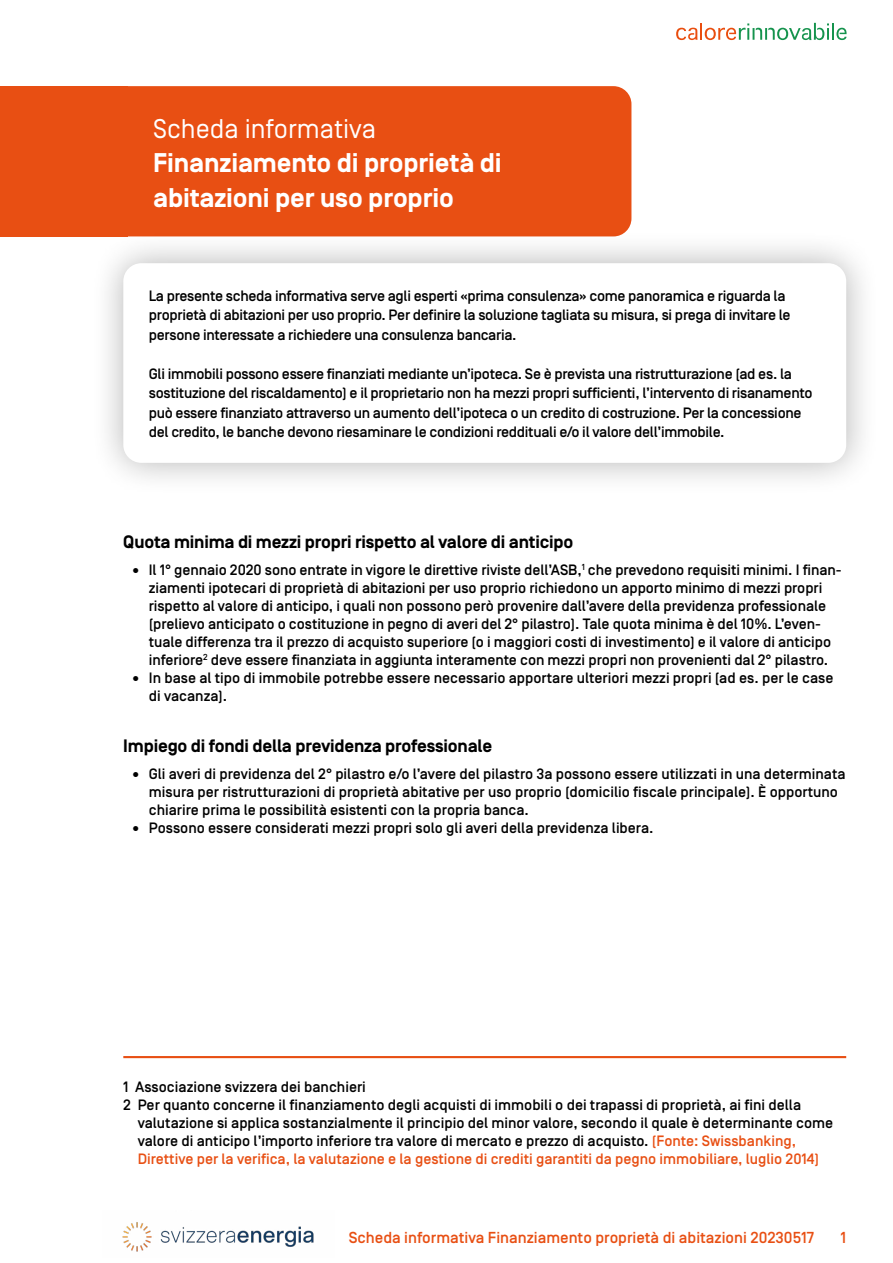
<style>
.page{position:relative;width:893px;height:1263px;background:#fff}
.page>*{position:absolute;margin:0;border:0;box-sizing:border-box;transform-origin:0 0}
.t1{font:700 27px/34.5px "Simplon Norm";letter-spacing:-.005em;color:#fff}
.t2{font:27px "Simplon Norm";color:#fff}
.t3{font:700 18px "Simplon Norm";letter-spacing:-.01em;color:#000}
.t4{font:500 15.9px "Simplon Norm";color:#e84f13}
.t5{font:500 15px/18px "Simplon Norm";letter-spacing:-.005em;color:#000}
.t6{font:500 15px "Simplon Norm";color:#e84f13}
.s1{color:#e84f13}
</style>
<div class="page">
<div style="left:128px;top:86px;width:503px;height:144px;background:#e84f13"></div>
<div style="left:90px;top:230px;width:790px;height:266px;background:#000;opacity:.3"></div>
<div style="left:123px;top:263px;width:723px;height:200px;background:#fff;border-radius:18px"></div>
<div style="left:0;top:86px;width:128px;height:150px;background:#e84f13"></div>
<hr style="left:123px;top:1056px;width:723px;height:2px;background:#e84f13">
<svg style="left:676px;top:23px;width:170px;height:17px"></svg>
<img style="left:122px;top:1222px;width:192px;height:30px">
<h1 class="t2" style="left:153px;top:114px;width:224px">Scheda informativa</h1>
<h1 class="t1" style="left:153px;top:147px;width:350px">Finanziamento di proprietà di abitazioni per uso proprio</h1>
<p class="t5" style="left:149px;top:286px;width:643px;line-height:19.5px">La presente scheda informativa serve agli esperti «prima consulenza» come panoramica e riguarda la proprietà di abitazioni per uso proprio. Per definire la soluzione tagliata su misura, si prega di invitare le persone interessate a richiedere una consulenza bancaria.</p>
<p class="t5" style="left:149px;top:364px;width:665px;line-height:19.5px">Gli immobili possono essere finanziati mediante un’ipoteca. Se è prevista una ristrutturazione (ad es. la sostituzione del riscaldamento) e il proprietario non ha mezzi propri sufficienti, l’intervento di risanamento può essere finanziato attraverso un aumento dell’ipoteca o un credito di costruzione. Per la concessione del credito, le banche devono riesaminare le condizioni reddituali e/o il valore dell’immobile.</p>
<p class="t3" style="left:123px;top:532px;width:452px">Quota minima di mezzi propri rispetto al valore di anticipo</p>
<p class="t5" style="left:130px;top:561px;width:713px;text-align:center">• Il 1° gennaio 2020 sono entrate in vigore le direttive riviste dell’ASB,<sup>1</sup> che prevedono requisiti minimi. I finan&shy;ziamenti ipotecari di proprietà di abitazioni per uso proprio richiedono un apporto minimo di mezzi propri rispetto al valore di anticipo, i quali non possono però provenire dall’avere della previdenza professionale (prelievo anticipato o costituzione in pegno di averi del 2° pilastro). Tale quota minima è del 10%. L’even-<br>tuale differenza tra il prezzo di acquisto superiore (o i maggiori costi di investimento) e il valore di anticipo inferiore<sup>2</sup> deve essere finanziata in aggiunta interamente con mezzi propri non provenienti dal 2° pilastro.</p>
<p class="t5" style="left:149px;top:669px;width:686px;text-indent:-19px">• In base al tipo di immobile potrebbe essere necessario apportare ulteriori mezzi propri (ad es. per le case di vacanza).</p>
<p class="t3" style="left:123px;top:736px;width:371px">Impiego di fondi della previdenza professionale</p>
<p class="t5" style="left:149px;top:765px;width:698px;text-indent:-19px">• Gli averi di previdenza del 2° pilastro e/o l’avere del pilastro 3a possono essere utilizzati in una determinata misura per ristrutturazioni di proprietà abitative per uso proprio (domicilio fiscale principale). È opportuno chiarire prima le possibilità esistenti con la propria banca.</p>
<p class="t5" style="left:130px;top:819px;width:525px">• Possono essere considerati mezzi propri solo gli averi della previdenza libera.</p>
<p class="t5" style="left:123px;top:1079px;width:244px">1 Associazione svizzera dei banchieri</p>
<p class="t5" style="left:123px;top:1097px;width:679px">2 Per quanto concerne il finanziamento degli acquisti di immobili o dei trapassi di proprietà, ai fini della</p>
<p class="t5" style="left:138px;top:1115px;width:697px">valutazione si applica sostanzialmente il principio del minor valore, secondo il quale è determinante come</p>
<p class="t5" style="left:138px;top:1133px;width:660px">valore di anticipo l’importo inferiore tra valore di mercato e prezzo di acquisto. <span class="s1">(Fonte: Swissbanking,</span></p>
<p class="t6" style="left:138px;top:1151px;width:683px">Direttive per la verifica, la valutazione e la gestione di crediti garantiti da pegno immobiliare, luglio 2014)</p>
<p class="t4" style="left:349px;top:1229px;width:467px">Scheda informativa Finanziamento proprietà di abitazioni 20230517</p>
<p class="t4" style="left:840px;top:1229px;width:7px">1</p>
</div>
